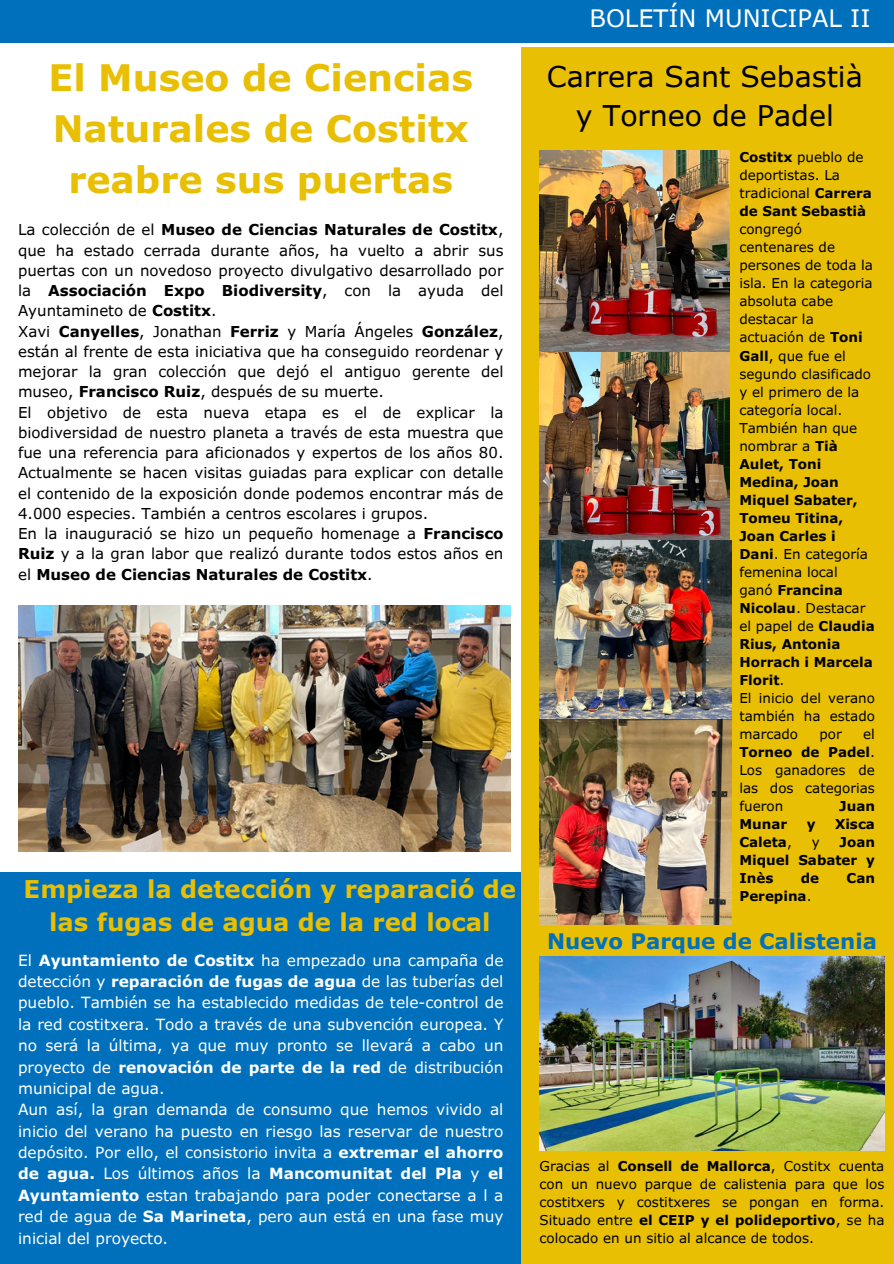
<style>
.page{position:relative;width:894px;height:1264px;background:#fff}
.page>*{position:absolute;margin:0;border:0;box-sizing:border-box;transform-origin:0 0}
.t1{font:700 36.45px/50.8px "Verdana Pro";color:#e8bf02;text-align:center}
.t2{font:28.5px/39.3px "Verdana Pro";color:#000;text-align:center}
.t3{font:700 24.45px "Verdana Pro";color:#e8bf02}
.t4{font:24px "Verdana Pro";color:#fff}
.t5{font:700 21.3px "Verdana Pro";color:#0070bc}
.t6{font:15.3px/21.3px "Verdana Pro";color:#fff}
.t7{font:15px/20.2px "Verdana Pro";color:#000}
.t8{font:13.5px/18px "Verdana Pro";color:#000;text-align:justify}
.t9{font:700 13.5px/18px "Verdana Pro";color:#000;text-align:justify}
.s1{font-weight:700}
.s2{font-weight:400}
</style>
<div class="page">
<div style="left:0;top:0;width:893px;height:43px;background:#0070bc"></div>
<div style="left:521px;top:47px;width:372px;height:1216px;background:#e8bf02"></div>
<img style="left:18px;top:605px;width:492px;height:246px">
<div style="left:0;top:872px;width:520px;height:391px;background:#0070bc"></div>
<img style="left:539px;top:150px;width:190px;height:203px">
<img style="left:539px;top:353px;width:190px;height:187px">
<img style="left:539px;top:540px;width:191px;height:179px">
<img style="left:539px;top:719px;width:191px;height:205px">
<img style="left:539px;top:956px;width:344px;height:194px">
<p class="t1" style="left:48px;top:51px;width:426px">El Museo de Ciencias<br>Naturales de Costitx reabre sus puertas</p>
<h6 class="t7" style="left:18px;top:219px;width:487px">La colección de el <span class="s1">Museo de Ciencias Naturales de Costitx</span>, que ha estado cerrada durante años, ha vuelto a abrir sus puertas con un novedoso proyecto divulgativo desarrollado por la <span class="s1">Associación Expo Biodiversity</span>, con la ayuda del Ayuntamineto de <span class="s1">Costitx</span>.<br>Xavi <span class="s1">Canyelles</span>, Jonathan <span class="s1">Ferriz</span> y María Ángeles <span class="s1">González</span>, están al frente de esta iniciativa que ha conseguido reordenar y mejorar la gran colección que dejó el antiguo gerente del museo, <span class="s1">Francisco Ruiz</span>, después de su muerte.<br>El objetivo de esta nueva etapa es el de explicar la biodiversidad de nuestro planeta a través de esta muestra que fue una referencia para aficionados y expertos de los años 80.<br>Actualmente se hacen visitas guiadas para explicar con detalle el contenido de la exposición donde podemos encontrar más de 4.000 especies. También a centros escolares i grupos.<br>En la inauguració se hizo un pequeño homenage a <span class="s1">Francisco Ruiz</span> y a la gran labor que realizó durante todos estos años en el <span class="s1">Museo de Ciencias Naturales de Costitx</span>.</h6>
<p class="t3" style="left:24px;top:873px;width:494px">Empieza la detección y reparació de</p>
<p class="t3" style="left:49px;top:906px;width:442px">las fugas de agua de la red local</p>
<h6 class="t6" style="left:18px;top:948px;width:487px">El <span class="s1">Ayuntamiento de Costitx</span> ha empezado una campaña de detección y <span class="s1">reparación de fugas de agua</span> de las tuberías del pueblo. También se ha establecido medidas de tele-control de la red costitxera. Todo a través de una subvención europea. Y no será la última, ya que muy pronto se llevará a cabo un proyecto de <span class="s1">renovación de parte de la red</span> de distribución municipal de agua.<br>Aun así, la gran demanda de consumo que hemos vivido al inicio del verano ha puesto en riesgo las reservar de nuestro depósito. Por ello, el consistorio invita a <span class="s1">extremar el ahorro de agua.</span> Los últimos años la <span class="s1">Mancomunitat del Pla</span> y <span class="s1">el Ayuntamiento</span> estan trabajando para poder conectarse a l a red de agua de <span class="s1">Sa Marineta</span>, pero aun está en una fase muy inicial del proyecto.</h6>
<p class="t4" style="left:589px;top:3px;width:282px">BOLETÍN MUNICIPAL II</p>
<p class="t2" style="left:546px;top:56px;width:317px">Carrera Sant Sebastià y Torneo de Padel</p>
<h5 class="t8" style="left:739px;top:148px;width:137px;text-align:left"><span class="s1">Costitx</span> pueblo de deportistas. La tradicional <span class="s1">Carrera de Sant Sebastià </span>congregó centenares de persones de toda la isla. En la categoria absoluta cabe destacar la actuación de <span class="s1">Toni<br>Gall</span>, que fue el segundo clasificado y el primero de la categoría local.<br>También han que nombrar a <span class="s1">Tià<br>Aulet, Toni<br>Medina, Joan<br>Miquel Sabater,<br>Tomeu Titina,<br>Joan Carles i<br>Dani</span>. En categoría femenina local<br>ganó <span class="s1">Francina<br>Nicolau</span>. Destacar el papel de <span class="s1">Claudia<br>Rius, Antonia<br>Horrach i Marcela<br>Florit</span>.</h5>
<p class="t8" style="left:739px;top:688px;width:137px">El inicio del verano también ha estado marcado</p>
<p class="t8" style="left:739px;top:724px;width:137px;text-indent:124px">el <span class="s1">Torneo de Padel</span>.<br>Los ganadores de las dos categorias fueron</p>
<p class="t8" style="left:819px;top:724px;width:24px">por</p>
<p class="t9" style="left:839px;top:796px;width:37px">Juan</p>
<p class="t9" style="left:739px;top:814px;width:49px">Munar</p>
<p class="t9" style="left:806px;top:814px;width:10px">y</p>
<p class="t9" style="left:834px;top:814px;width:41px">Xisca</p>
<p class="t9" style="left:739px;top:832px;width:54px">Caleta<span class="s2">,</span></p>
<p class="t8" style="left:811px;top:832px;width:9px">y</p>
<p class="t9" style="left:739px;top:832px;width:137px;text-indent:100px">Joan Miquel Sabater y Inès</p>
<p class="t9" style="left:800px;top:868px;width:20px">de</p>
<p class="t9" style="left:846px;top:868px;width:30px">Can</p>
<p class="t9" style="left:739px;top:886px;width:74px">Perepina<span class="s2">.</span></p>
<h1 class="t5" style="left:547px;top:927px;width:331px">Nuevo Parque de Calistenia</h1>
<h4 class="t8" style="left:539px;top:1156px;width:346px">Gracias al <span class="s1">Consell de Mallorca</span>, Costitx cuenta con un nuevo parque de calistenia para que los costitxers y costitxeres se pongan en forma.<br>Situado entre <span class="s1">el CEIP y el polideportivo</span>, se ha colocado en un sitio al alcance de todos.</h4>
</div>
